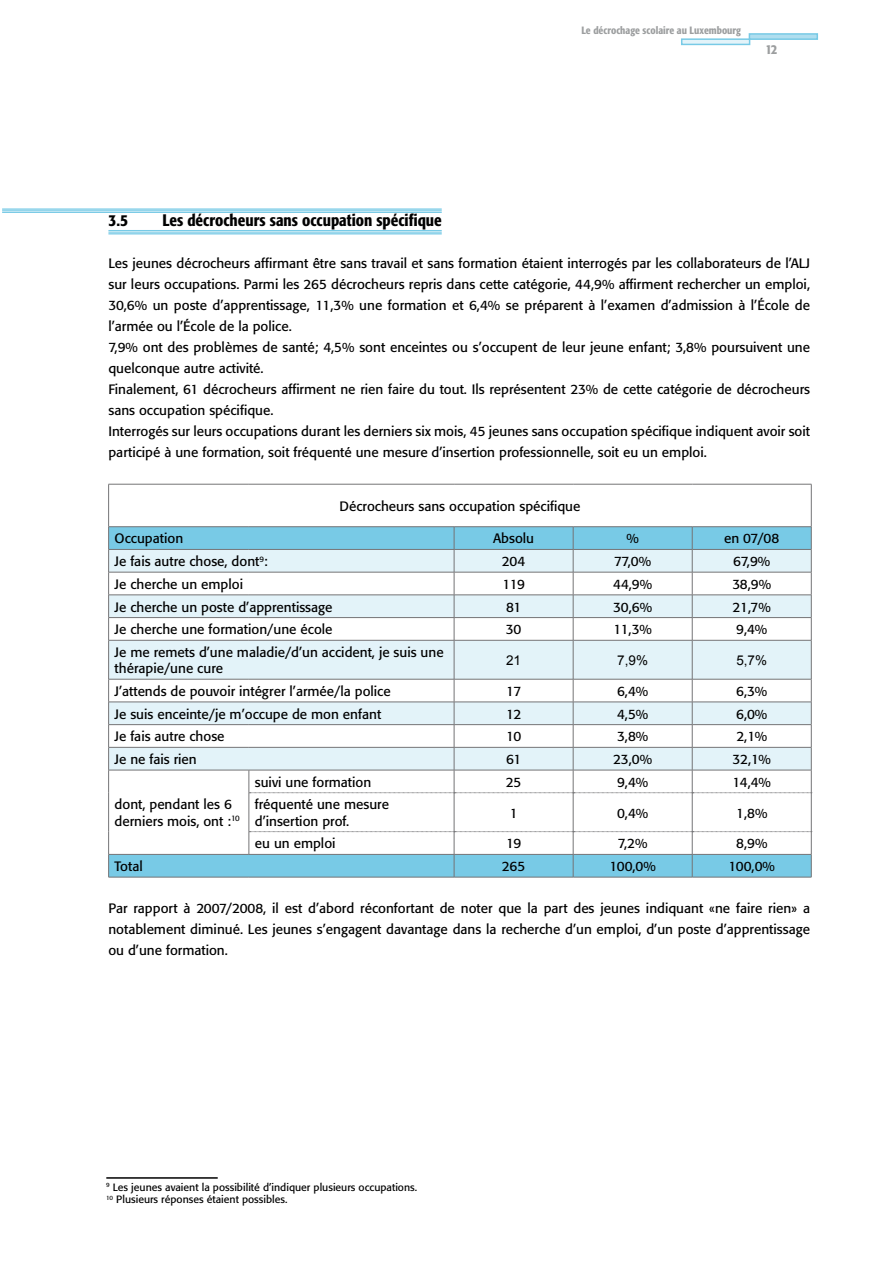
<style>
.page{position:relative;width:893px;height:1263px;background:#fff}
.page>*{position:absolute;margin:0;border:0;box-sizing:border-box;transform-origin:0 0}
.t1{font:500 condensed 16.5px "Formata";color:#000}
.t2{font:13.5px/21px "Formata";color:#000}
.t3{font:13.5px "Arial";color:#000}
.t4{font:500 condensed 13.5px "Formata";color:#9c9e9f}
.t5{font:10.5px/12.6px "Formata";color:#000}
.t6{font:500 condensed 10.5px "Formata";color:#9c9e9f}
</style>
<div class="page">
<svg style="left:749px;top:33px;width:69px;height:7px"></svg>
<svg style="left:681px;top:38px;width:69px;height:7px"></svg>
<hr style="left:2px;top:208px;width:440px;height:2px;background:#78cae6">
<hr style="left:2px;top:210px;width:440px;height:1px;background:#78cae6">
<hr style="left:2px;top:212px;width:440px;height:1px;background:#78cae6">
<hr style="left:108px;top:230px;width:334px;height:1px;background:#78cae6">
<hr style="left:108px;top:232px;width:334px;height:1px;background:#78cae6">
<hr style="left:108px;top:233px;width:334px;height:1px;background:#78cae6">
<div style="left:109px;top:641px;width:702px;height:38px;background:#e3f3f9"></div>
<hr style="left:108px;top:484px;width:141px;height:1px;background:#747476">
<hr style="left:108px;top:484px;width:1px;height:42px;background:#747476">
<hr style="left:249px;top:484px;width:205px;height:1px;background:#747476">
<hr style="left:454px;top:484px;width:119px;height:1px;background:#747476">
<hr style="left:573px;top:484px;width:119px;height:1px;background:#747476">
<hr style="left:692px;top:484px;width:119px;height:1px;background:#747476">
<hr style="left:811px;top:484px;width:1px;height:42px;background:#747476">
<hr style="left:108px;top:526px;width:141px;height:1px;background:#747476">
<hr style="left:249px;top:526px;width:205px;height:1px;background:#747476">
<hr style="left:454px;top:526px;width:119px;height:1px;background:#747476">
<hr style="left:573px;top:526px;width:119px;height:1px;background:#747476">
<hr style="left:692px;top:526px;width:119px;height:1px;background:#747476">
<svg style="left:108px;top:527px;width:704px;height:113px"></svg>
<hr style="left:108px;top:640px;width:141px;height:1px;background:#747476">
<hr style="left:108px;top:640px;width:1px;height:39px;background:#747476">
<hr style="left:249px;top:640px;width:205px;height:1px;background:#747476">
<hr style="left:454px;top:640px;width:119px;height:1px;background:#747476">
<hr style="left:454px;top:640px;width:1px;height:39px;background:#747476">
<hr style="left:573px;top:640px;width:119px;height:1px;background:#747476">
<hr style="left:573px;top:640px;width:1px;height:39px;background:#747476">
<hr style="left:692px;top:640px;width:119px;height:1px;background:#747476">
<hr style="left:692px;top:640px;width:1px;height:39px;background:#747476">
<hr style="left:811px;top:640px;width:1px;height:39px;background:#747476">
<svg style="left:108px;top:679px;width:704px;height:198px"></svg>
<hr style="left:108px;top:877px;width:141px;height:1px;background:#747476">
<hr style="left:249px;top:877px;width:205px;height:1px;background:#747476">
<hr style="left:454px;top:877px;width:119px;height:1px;background:#747476">
<hr style="left:573px;top:877px;width:119px;height:1px;background:#747476">
<hr style="left:692px;top:877px;width:119px;height:1px;background:#747476">
<hr style="left:106px;top:1177px;width:112px;height:2px;background:#000">
<p class="t6" style="left:581px;top:23px;width:161px">Le décrochage scolaire au Luxembourg</p>
<p class="t4" style="left:765px;top:41px;width:13px">12</p>
<p class="t1" style="left:108px;top:210px;width:21px">3.5</p>
<p class="t1" style="left:162px;top:210px;width:281px">Les décrocheurs sans occupation spécifique</p>
<p class="t2" style="left:108px;top:253px;width:703px">Les jeunes décrocheurs affirmant être sans travail et sans formation étaient interrogés par les collaborateurs de l’ALJ sur leurs occupations. Parmi les 265 décrocheurs repris dans cette catégorie, 44,9% affirment rechercher un emploi, 30,6% un poste d’apprentissage, 11,3% une formation et 6,4% se préparent à l’examen d’admission à l’École de l’armée ou l’École de la police.<br>7,9% ont des problèmes de santé; 4,5% sont enceintes ou s’occupent de leur jeune enfant; 3,8% poursuivent une quelconque autre activité.<br>Finalement, 61 décrocheurs affirment ne rien faire du tout. Ils représentent 23% de cette catégorie de décrocheurs sans occupation spécifique.<br>Interrogés sur leurs occupations durant les derniers six mois, 45 jeunes sans occupation spécifique indiquent avoir soit participé à une formation, soit fréquenté une mesure d’insertion professionnelle, soit eu un emploi.</p>
<p class="t2" style="left:339px;top:495px;width:242px">Décrocheurs sans occupation spécifique</p>
<p class="t2" style="left:115px;top:528px;width:70px">Occupation</p>
<p class="t2" style="left:493px;top:528px;width:43px">Absolu</p>
<p class="t2" style="left:626px;top:528px;width:14px">%</p>
<p class="t2" style="left:724px;top:528px;width:57px">en 07/08</p>
<p class="t2" style="left:115px;top:551px;width:155px">Je fais autre chose, dont<sup>9</sup>:</p>
<p class="t2" style="left:502px;top:551px;width:25px">204</p>
<p class="t2" style="left:614px;top:551px;width:38px">77,0%</p>
<p class="t2" style="left:733px;top:551px;width:39px">67,9%</p>
<p class="t2" style="left:115px;top:573px;width:130px">Je cherche un emploi</p>
<p class="t2" style="left:502px;top:573px;width:24px">119</p>
<p class="t2" style="left:613px;top:573px;width:41px">44,9%</p>
<p class="t2" style="left:732px;top:573px;width:40px">38,9%</p>
<p class="t2" style="left:115px;top:596px;width:219px">Je cherche un poste d’apprentissage</p>
<p class="t2" style="left:506px;top:596px;width:17px">81</p>
<p class="t2" style="left:613px;top:596px;width:40px">30,6%</p>
<p class="t2" style="left:733px;top:596px;width:40px">21,7%</p>
<p class="t2" style="left:115px;top:619px;width:219px">Je cherche une formation/une école</p>
<p class="t2" style="left:506px;top:619px;width:17px">30</p>
<p class="t2" style="left:613px;top:619px;width:40px">11,3%</p>
<p class="t2" style="left:736px;top:619px;width:33px">9,4%</p>
<p class="t2" style="left:115px;top:644px;width:331px;line-height:16.2px">Je me remets d’une maladie/d’un accident, je suis une thérapie/une cure</p>
<p class="t3" style="left:506px;top:651px;width:17px">21</p>
<p class="t3" style="left:617px;top:651px;width:32px">7,9%</p>
<p class="t3" style="left:736px;top:651px;width:32px">5,7%</p>
<p class="t2" style="left:115px;top:681px;width:278px">J’attends de pouvoir intégrer l’armée/la police</p>
<p class="t2" style="left:506px;top:681px;width:17px">17</p>
<p class="t2" style="left:617px;top:681px;width:33px">6,4%</p>
<p class="t2" style="left:736px;top:681px;width:33px">6,3%</p>
<p class="t2" style="left:115px;top:703px;width:268px">Je suis enceinte/je m’occupe de mon enfant</p>
<p class="t2" style="left:506px;top:703px;width:17px">12</p>
<p class="t2" style="left:617px;top:703px;width:33px">4,5%</p>
<p class="t2" style="left:736px;top:703px;width:33px">6,0%</p>
<p class="t2" style="left:115px;top:726px;width:111px">Je fais autre chose</p>
<p class="t2" style="left:506px;top:726px;width:17px">10</p>
<p class="t2" style="left:617px;top:726px;width:33px">3,8%</p>
<p class="t2" style="left:736px;top:726px;width:32px">2,1%</p>
<p class="t2" style="left:115px;top:749px;width:84px">Je ne fais rien</p>
<p class="t2" style="left:506px;top:749px;width:17px">61</p>
<p class="t2" style="left:613px;top:749px;width:40px">23,0%</p>
<p class="t2" style="left:733px;top:749px;width:40px">32,1%</p>
<p class="t2" style="left:115px;top:796px;width:127px;line-height:16.2px">dont, pendant les 6 derniers mois, ont :<sup>10</sup></p>
<p class="t2" style="left:255px;top:771px;width:118px">suivi une formation</p>
<p class="t2" style="left:506px;top:771px;width:17px">25</p>
<p class="t2" style="left:617px;top:771px;width:33px">9,4%</p>
<p class="t2" style="left:732px;top:771px;width:40px">14,4%</p>
<p class="t2" style="left:255px;top:796px;width:136px;line-height:16.2px">fréquenté une mesure d’insertion prof.</p>
<p class="t2" style="left:510px;top:802px;width:9px">1</p>
<p class="t2" style="left:617px;top:802px;width:33px">0,4%</p>
<p class="t2" style="left:736px;top:802px;width:33px">1,8%</p>
<p class="t2" style="left:255px;top:833px;width:82px">eu un emploi</p>
<p class="t2" style="left:506px;top:833px;width:17px">19</p>
<p class="t2" style="left:618px;top:833px;width:31px">7,2%</p>
<p class="t2" style="left:736px;top:833px;width:33px">8,9%</p>
<p class="t2" style="left:115px;top:856px;width:30px">Total</p>
<p class="t2" style="left:502px;top:856px;width:25px">265</p>
<p class="t2" style="left:609px;top:856px;width:48px">100,0%</p>
<p class="t2" style="left:728px;top:856px;width:48px">100,0%</p>
<p class="t2" style="left:108px;top:898px;width:703px;text-align:justify">Par rapport à 2007/2008, il est d’abord réconfortant de noter que la part des jeunes indiquant «ne faire rien» a notablement diminué. Les jeunes s’engagent davantage dans la recherche d’un emploi, d’un poste d’apprentissage ou d’une formation.</p>
<p class="t5" style="left:106px;top:1180px;width:312px"><sup>9</sup> Les jeunes avaient la possibilité d’indiquer plusieurs occupations.<br><sup>10</sup> Plusieurs réponses étaient possibles.</p>
</div>
